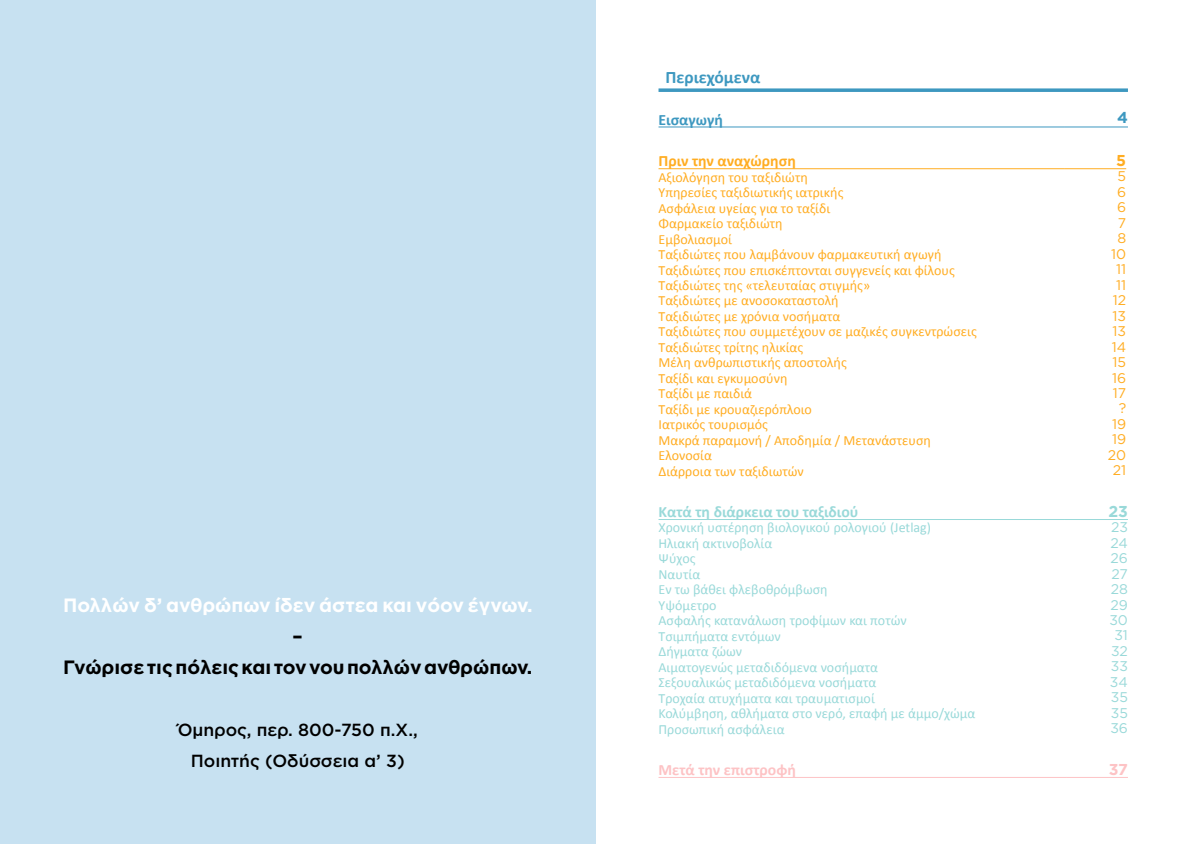
<style>
.page{position:relative;width:1191px;height:844px;background:#fff}
.page>*{position:absolute;margin:0;border:0;box-sizing:border-box;transform-origin:0 0}
.t1{font:700 19.25px/31px "Gotham Greek";color:#000;text-align:center}
.t2{font:700 19.25px "Gotham Greek";color:#fff}
.t3{font:500 17.5px/31px "Gotham Greek";color:#000;text-align:center}
.t4{font:700 17.5px "Calibri";color:#3d98c0}
.t5{font:700 15.75px "Calibri";color:#99d9d9}
.t6{font:700 15.75px "Calibri";color:#ffad22}
.t7{font:700 15.75px "Calibri";color:#fdc3c5}
.t8{font:700 15.75px "Calibri";color:#3d98c0}
.t9{font:700 15.75px "Gotham Greek";color:#99d9d9}
.t10{font:700 15.75px "Gotham Greek";color:#fdc3c5}
.t11{font:700 15.75px "Gotham Greek";color:#3d98c0}
.t12{font:700 15.75px "Gotham Greek";color:#ffad22}
.t13{font:14px "Calibri";color:#ffad22}
.t14{font:14px "Calibri";color:#99d9d9}
.t15{font:14px "Gotham Greek";color:#ffad22}
.t16{font:14px "Gotham Greek";color:#99d9d9}
</style>
<div class="page">
<div style="left:0;top:0;width:595px;height:843px;background:#c7e1f1"></div>
<svg style="left:658px;top:88px;width:470px;height:4px;background:#54a4c7"></svg>
<hr style="left:658px;top:126px;width:407px;height:1px;background:#3d98c0">
<hr style="left:1065px;top:126px;width:63px;height:1px;background:#3d98c0">
<hr style="left:658px;top:168px;width:406px;height:1px;background:#ffad22">
<hr style="left:1064px;top:168px;width:62px;height:1px;background:#ffad22">
<hr style="left:658px;top:519px;width:407px;height:1px;background:#99d9d9">
<hr style="left:1065px;top:519px;width:63px;height:1px;background:#99d9d9">
<hr style="left:658px;top:776px;width:409px;height:1px;background:#fdc3c5">
<hr style="left:1067px;top:776px;width:61px;height:1px;background:#fdc3c5">
<h1 class="t2" style="left:63px;top:594px;width:471px">Πολλών δ’ ανθρώπων ίδεν άστεα και νόον έγνων.</h1>
<h1 class="t1" style="left:63px;top:620px;width:471px">–<br>Γνώρισε τις πόλεις και τον νου πολλών ανθρώπων.</h1>
<p class="t3" style="left:178px;top:713px;width:241px">Όμηρος, περ. 800-750 π.Χ.,<br>Ποιητής (Οδύσσεια α’ 3)</p>
<p class="t4" style="left:665px;top:65px;width:96px">Περιεχόμενα</p>
<p class="t8" style="left:658px;top:108px;width:66px">Εισαγωγή</p>
<p class="t11" style="left:1117px;top:108px;width:12px">4</p>
<p class="t6" style="left:658px;top:150px;width:139px">Πριν την αναχώρηση</p>
<p class="t12" style="left:1116px;top:151px;width:11px">5</p>
<p class="t13" style="left:658px;top:167px;width:151px">Αξιολόγηση του ταξιδιώτη</p>
<p class="t15" style="left:1117px;top:169px;width:10px">5</p>
<p class="t13" style="left:658px;top:183px;width:186px">Υπηρεσίες ταξιδιωτικής ιατρικής</p>
<p class="t15" style="left:1117px;top:184px;width:11px">6</p>
<p class="t13" style="left:658px;top:198px;width:173px">Ασφάλεια υγείας για το ταξίδι</p>
<p class="t15" style="left:1117px;top:200px;width:11px">6</p>
<p class="t13" style="left:658px;top:214px;width:126px">Φαρμακείο ταξιδιώτη</p>
<p class="t15" style="left:1117px;top:215px;width:10px">7</p>
<p class="t13" style="left:658px;top:229px;width:75px">Εμβολιασμοί</p>
<p class="t15" style="left:1117px;top:230px;width:10px">8</p>
<p class="t13" style="left:658px;top:244px;width:284px">Ταξιδιώτες που λαμβάνουν φαρμακευτική αγωγή</p>
<p class="t15" style="left:1111px;top:246px;width:17px">10</p>
<p class="t13" style="left:658px;top:260px;width:298px">Ταξιδιώτες που επισκέπτονται συγγενείς και φίλους</p>
<p class="t15" style="left:1116px;top:261px;width:12px">11</p>
<p class="t13" style="left:658px;top:275px;width:213px">Ταξιδιώτες της «τελευταίας στιγμής»</p>
<p class="t15" style="left:1116px;top:277px;width:12px">11</p>
<p class="t13" style="left:658px;top:291px;width:182px">Ταξιδιώτες με ανοσοκαταστολή</p>
<p class="t15" style="left:1112px;top:292px;width:15px">12</p>
<p class="t13" style="left:658px;top:306px;width:183px">Ταξιδιώτες με χρόνια νοσήματα</p>
<p class="t15" style="left:1112px;top:308px;width:15px">13</p>
<p class="t13" style="left:658px;top:322px;width:320px">Ταξιδιώτες που συμμετέχουν σε μαζικές συγκεντρώσεις</p>
<p class="t15" style="left:1112px;top:323px;width:15px">13</p>
<p class="t13" style="left:658px;top:337px;width:146px">Ταξιδιώτες τρίτης ηλικίας</p>
<p class="t15" style="left:1111px;top:339px;width:16px">14</p>
<p class="t13" style="left:658px;top:353px;width:190px">Μέλη ανθρωπιστικής αποστολής</p>
<p class="t15" style="left:1112px;top:354px;width:15px">15</p>
<p class="t13" style="left:658px;top:368px;width:130px">Ταξίδι και εγκυμοσύνη</p>
<p class="t15" style="left:1112px;top:370px;width:16px">16</p>
<p class="t13" style="left:658px;top:384px;width:95px">Ταξίδι με παιδιά</p>
<p class="t15" style="left:1112px;top:385px;width:15px">17</p>
<p class="t13" style="left:658px;top:399px;width:155px">Ταξίδι με κρουαζιερόπλοιο</p>
<p class="t15" style="left:1118px;top:400px;width:9px">?</p>
<p class="t13" style="left:658px;top:415px;width:111px">Ιατρικός τουρισμός</p>
<p class="t15" style="left:1112px;top:416px;width:16px">19</p>
<p class="t13" style="left:658px;top:430px;width:274px">Μακρά παραμονή / Αποδημία / Μετανάστευση</p>
<p class="t15" style="left:1112px;top:431px;width:16px">19</p>
<p class="t13" style="left:658px;top:445px;width:55px">Ελονοσία</p>
<p class="t15" style="left:1107px;top:447px;width:20px">20</p>
<p class="t13" style="left:658px;top:461px;width:147px">Διάρροια των ταξιδιωτών</p>
<p class="t15" style="left:1112px;top:462px;width:15px">21</p>
<p class="t5" style="left:658px;top:500px;width:202px">Κατά τη διάρκεια του ταξιδιού</p>
<p class="t9" style="left:1108px;top:502px;width:21px">23</p>
<p class="t14" style="left:658px;top:518px;width:274px">Χρονική υστέρηση βιολογικού ρολογιού (Jetlag)</p>
<p class="t16" style="left:1111px;top:519px;width:18px">23</p>
<p class="t14" style="left:658px;top:533px;width:115px">Ηλιακή ακτινοβολία</p>
<p class="t16" style="left:1110px;top:535px;width:19px">24</p>
<p class="t14" style="left:658px;top:549px;width:39px">Ψύχος</p>
<p class="t16" style="left:1110px;top:550px;width:19px">26</p>
<p class="t14" style="left:658px;top:564px;width:43px">Ναυτία</p>
<p class="t16" style="left:1111px;top:565px;width:18px">27</p>
<p class="t14" style="left:658px;top:580px;width:171px">Εν τω βάθει φλεβοθρόμβωση</p>
<p class="t16" style="left:1110px;top:581px;width:19px">28</p>
<p class="t14" style="left:658px;top:595px;width:60px">Υψόμετρο</p>
<p class="t16" style="left:1110px;top:596px;width:19px">29</p>
<p class="t14" style="left:658px;top:610px;width:250px">Ασφαλής κατανάλωση τροφίμων και ποτών</p>
<p class="t16" style="left:1109px;top:612px;width:20px">30</p>
<p class="t14" style="left:658px;top:626px;width:124px">Τσιμπήματα εντόμων</p>
<p class="t16" style="left:1114px;top:627px;width:15px">31</p>
<p class="t14" style="left:658px;top:641px;width:85px">Δήγματα ζώων</p>
<p class="t16" style="left:1111px;top:643px;width:18px">32</p>
<p class="t14" style="left:658px;top:657px;width:221px">Αιματογενώς μεταδιδόμενα νοσήματα</p>
<p class="t16" style="left:1110px;top:658px;width:19px">33</p>
<p class="t14" style="left:658px;top:672px;width:219px">Σεξουαλικώς μεταδιδόμενα νοσήματα</p>
<p class="t16" style="left:1110px;top:674px;width:19px">34</p>
<p class="t14" style="left:658px;top:688px;width:218px">Τροχαία ατυχήματα και τραυματισμοί</p>
<p class="t16" style="left:1110px;top:689px;width:19px">35</p>
<p class="t14" style="left:658px;top:703px;width:318px">Κολύμβηση, αθλήματα στο νερό, επαφή με άμμο/χώμα</p>
<p class="t16" style="left:1110px;top:705px;width:19px">35</p>
<p class="t14" style="left:658px;top:719px;width:128px">Προσωπική ασφάλεια</p>
<p class="t16" style="left:1110px;top:720px;width:19px">36</p>
<p class="t7" style="left:658px;top:758px;width:139px">Μετά την επιστροφή</p>
<p class="t10" style="left:1108px;top:759px;width:21px">37</p>
</div>
